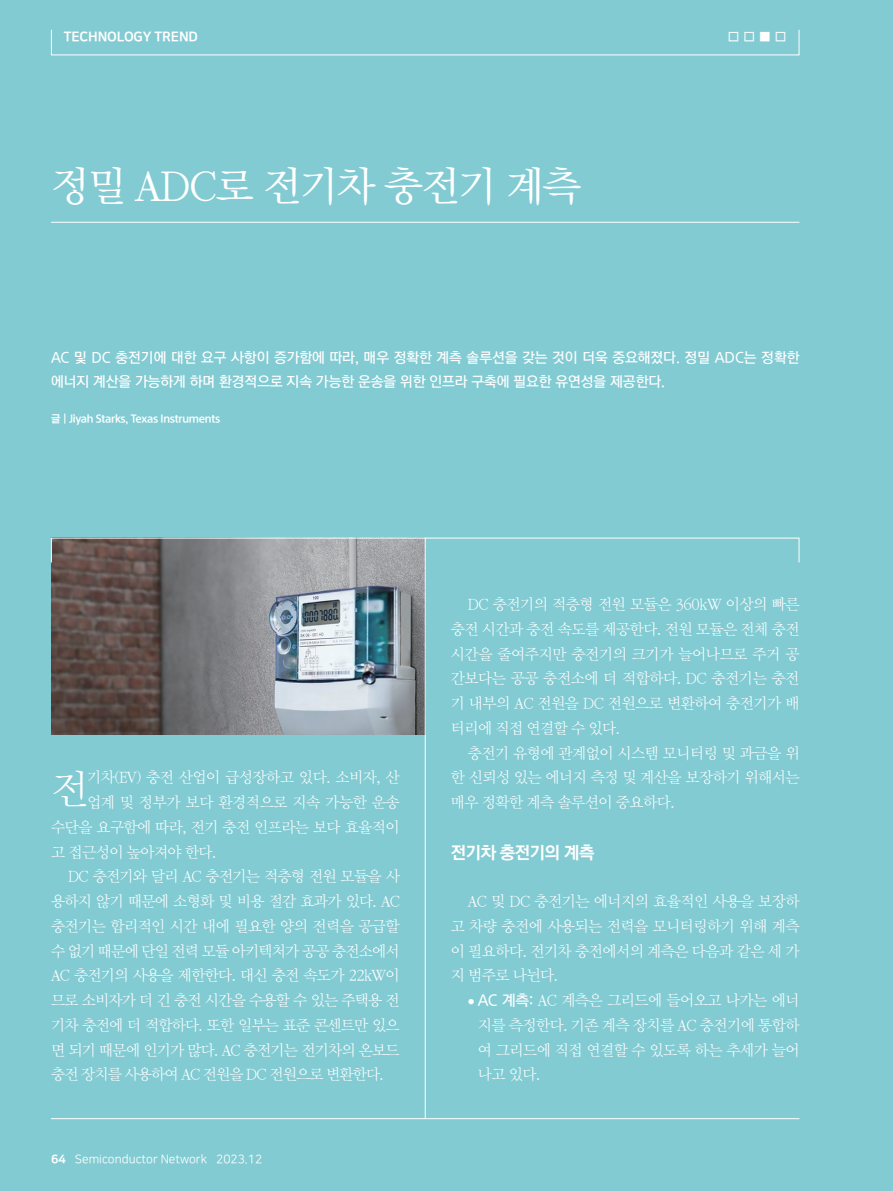
<style>
.page{position:relative;width:893px;height:1191px;background:#82cbd3}
.page>*{position:absolute;margin:0;border:0;box-sizing:border-box;transform-origin:0 0}
.t1{font:40.5px "Rix Mj SEM";letter-spacing:-.025em;color:#fff}
.t2{font:39.75px "Rix Mj SEL";color:#fff}
.t3{font:17.25px "Rix Sin Go SEEB";letter-spacing:-.025em;color:#fff}
.t4{font:15px/24.8px "Rix Mj SEL";letter-spacing:-.03em;color:#fff;text-align:justify}
.t5{font:15px "Rix Mj SEL";letter-spacing:-.05em;color:#fff}
.t6{font:14.25px/24.8px "Rix Sin Go SESB";color:#fff}
.t7{font:13.5px "Nanum Square EB";letter-spacing:-.01em;color:#fff}
.t8{font:12px "Nanum Square R";color:#fff}
.t9{font:10.5px "Rix Sin Go SEEB";letter-spacing:-.025em;color:#fff}
.s1{font-family:"Nanum Square EB"}
.s2{font-family:"Rix Sin Go SESB"}
</style>
<div class="page">
<hr style="left:51px;top:222px;width:748px;height:1px;background:#fff">
<svg style="left:51px;top:29px;width:749px;height:27px"></svg>
<hr style="left:51px;top:1118px;width:748px;height:1px;background:#fff">
<img style="left:51px;top:540px;width:374px;height:194px">
<div style="left:51px;top:538px;width:748px;height:25px;border:1px solid #fff"></div>
<hr style="left:425px;top:538px;width:1px;height:580px;background:#fff">
<p class="t7" style="left:64px;top:29px;width:136px">TECHNOLOGY TREND</p>
<p class="t7" style="left:727px;top:29px;width:61px">□ □ ■ □</p>
<h1 class="t1" style="left:51px;top:161px;width:531px">정밀 ADC로 전기차 충전기 계측</h1>
<p class="t6" style="left:51px;top:345px;width:750px">AC 및 DC 충전기에 대한 요구 사항이 증가함에 따라, 매우 정확한 계측 솔루션을 갖는 것이 더욱 중요해졌다. 정밀 ADC는 정확한 에너지 계산을 가능하게 하며 환경적으로 지속 가능한 운송을 위한 인프라 구축에 필요한 유연성을 제공한다.</p>
<p class="t9" style="left:51px;top:412px;width:171px">글 | Jiyah Starks, Texas Instruments</p>
<h2 class="t2" style="left:51px;top:765px;width:39px">전</h2>
<p class="t4" style="left:87px;top:765px;width:314px">기차(EV) 충전 산업이 급성장하고 있다. 소비자, 산</p>
<p class="t4" style="left:87px;top:790px;width:314px">업계 및 정부가 보다 환경적으로 지속 가능한 운송</p>
<p class="t4" style="left:51px;top:815px;width:350px">수단을 요구함에 따라, 전기 충전 인프라는 보다 효율적이</p>
<p class="t4" style="left:51px;top:840px;width:167px">고 접근성이 높아져야 한다.</p>
<p class="t4" style="left:68px;top:864px;width:333px">DC 충전기와 달리 AC 충전기는 적층형 전원 모듈을 사</p>
<p class="t4" style="left:51px;top:889px;width:350px">용하지 않기 때문에 소형화 및 비용 절감 효과가 있다. AC</p>
<p class="t4" style="left:51px;top:914px;width:350px">충전기는 합리적인 시간 내에 필요한 양의 전력을 공급할</p>
<p class="t5" style="left:51px;top:941px;width:350px">수 없기 때문에 단일 전력 모듈 아키텍처가 공공 충전소에서</p>
<p class="t4" style="left:51px;top:963px;width:350px">AC 충전기의 사용을 제한한다. 대신 충전 속도가 22kW이</p>
<p class="t5" style="left:51px;top:991px;width:350px">므로 소비자가 더 긴 충전 시간을 수용할 수 있는 주택용 전</p>
<p class="t5" style="left:51px;top:1016px;width:350px">기차 충전에 더 적합하다. 또한 일부는 표준 콘센트만 있으</p>
<p class="t5" style="left:51px;top:1040px;width:350px">면 되기 때문에 인기가 많다. AC 충전기는 전기차의 온보드</p>
<p class="t5" style="left:51px;top:1065px;width:334px">충전 장치를 사용하여 AC 전원을 DC 전원으로 변환한다.</p>
<p class="t8" style="left:51px;top:1152px;width:213px"><span class="s1">64</span> Semiconductor Network 2023.12</p>
<p class="t4" style="left:451px;top:592px;width:350px;text-indent:17px">DC 충전기의 적층형 전원 모듈은 360kW 이상의 빠른 충전 시간과 충전 속도를 제공한다. 전원 모듈은 전체 충전 시간을 줄여주지만 충전기의 크기가 늘어나므로 주거 공 간보다는 공공 충전소에 더 적합하다. DC 충전기는 충전 기 내부의 AC 전원을 DC 전원으로 변환하여 충전기가 배 터리에 직접 연결할 수 있다.</p>
<p class="t4" style="left:451px;top:741px;width:350px;text-indent:17px">충전기 유형에 관계없이 시스템 모니터링 및 과금을 위 한 신뢰성 있는 에너지 측정 및 계산을 보장하기 위해서는 매우 정확한 계측 솔루션이 중요하다.</p>
<p class="t3" style="left:451px;top:842px;width:145px">전기차 충전기의 계측</p>
<p class="t4" style="left:451px;top:889px;width:350px;text-indent:17px">AC 및 DC 충전기는 에너지의 효율적인 사용을 보장하 고 차량 충전에 사용되는 전력을 모니터링하기 위해 계측 이 필요하다. 전기차 충전에서의 계측은 다음과 같은 세 가 지 범주로 나뉜다.</p>
<p class="t4" style="left:478px;top:988px;width:323px;text-indent:-10px">• <span class="s2">AC 계측:</span> AC 계측은 그리드에 들어오고 나가는 에너 지를 측정한다. 기존 계측 장치를 AC 충전기에 통합하 여 그리드에 직접 연결할 수 있도록 하는 추세가 늘어 나고 있다.</p>
</div>
